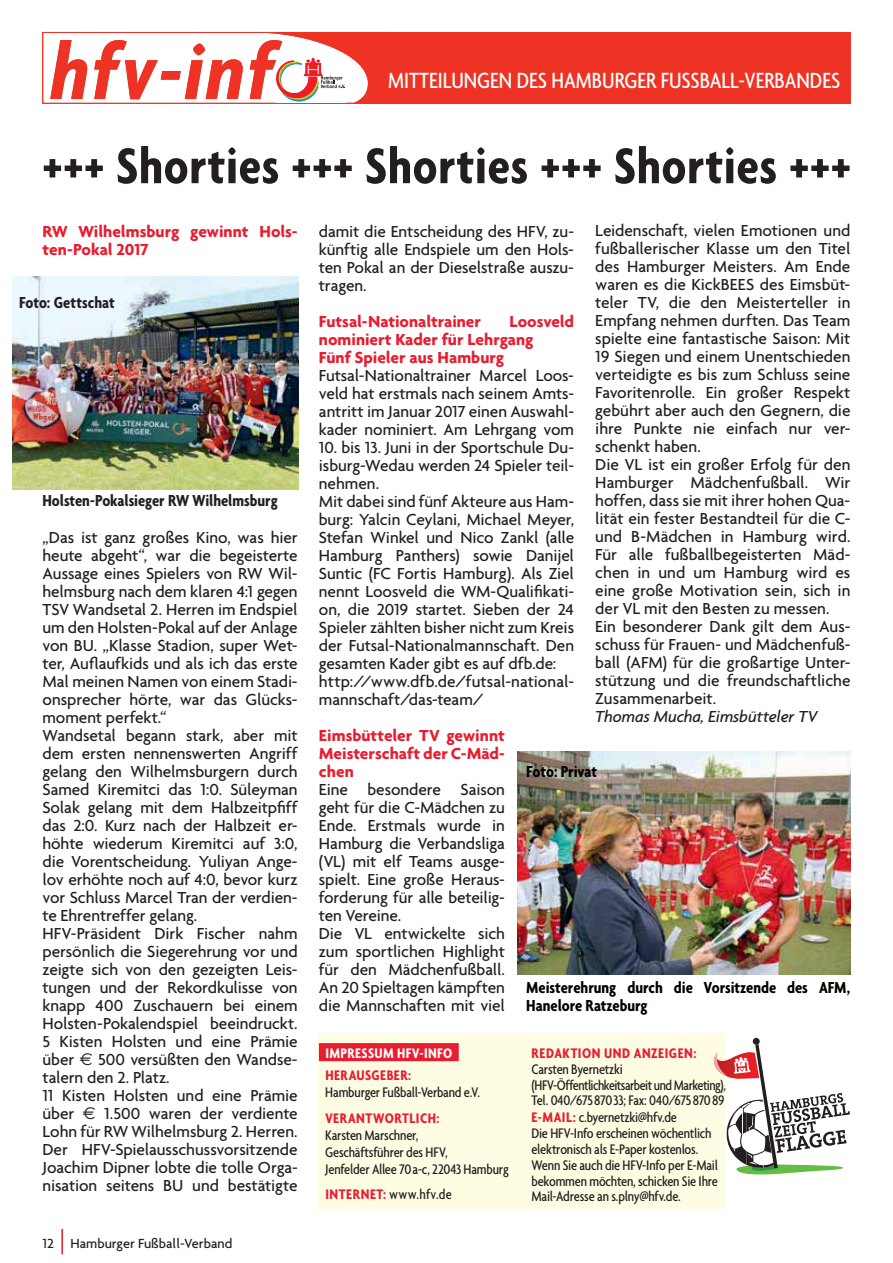
<style>
.page{position:relative;width:893px;height:1263px;background:#fff}
.page>*{position:absolute;margin:0;border:0;box-sizing:border-box;transform-origin:0 0}
.t1{font:italic 700 condensed 85.8px "Agenda";letter-spacing:.04em;color:#ee3224}
.t2{font:700 condensed 54px "Agenda";letter-spacing:.01em;color:#231f20}
.t3{font:500 condensed 23.85px "Agenda";color:#fff}
.t4{font:500 17.25px/18px "Agenda";letter-spacing:-.005em;color:#231f20}
.t5{font:700 17.25px/18px "Agenda";color:#e81d30}
.t6{font:700 condensed 17.25px/18px "Agenda";letter-spacing:-.005em;color:#060001}
.t7{font:700 condensed 17.25px "Agenda";color:#231f20}
.t8{font:italic 500 17.25px "Agenda";letter-spacing:-.005em;color:#231f20}
.t9{font:700 condensed 17.25px "Agenda";letter-spacing:-.005em;color:#000}
.t10{font:500 condensed 15px/15.9px "Agenda";letter-spacing:-.015em;color:#231f20}
.t11{font:700 condensed 15px "Agenda";letter-spacing:.035em;color:#e81d30}
.t12{font:700 condensed 15px "Agenda";letter-spacing:.03em;color:#fff}
.t13{font:500 14.25px "Agenda";color:#231f20}
.s1{font-family:"Euro Sans";font-weight:400}
.s2{font-weight:700;color:#e81d30}
</style>
<div class="page">
<hr style="left:61px;top:1229px;width:2px;height:25px;background:#e81d30">
<div style="left:42px;top:32px;width:346px;height:72px;border:1px solid #ee3224"></div>
<div style="left:388px;top:32px;width:462px;height:72px;background:#ee3224"></div>
<svg style="left:248px;top:32px;width:140px;height:72px"></svg>
<div style="left:319px;top:1033px;width:406px;height:176px;background:#fffce4"></div>
<div style="left:319px;top:1043px;width:140px;height:18px;background:#e81d30"></div>
<svg style="left:714px;top:1044px;width:136px;height:131px"></svg>
<div style="left:753px;top:1038px;width:7px;height:7px;background:#231f20;border-radius:50%"></div>
<img style="left:13px;top:277px;width:285px;height:212px">
<img style="left:518px;top:752px;width:332px;height:222px">
<h1 class="t1" style="left:51px;top:25px;width:224px">hfv-inf</h1>
<h3 class="t3" style="left:388px;top:72px;width:453px">MITTEILUNGEN DES HAMBURGER FUSSBALL-VERBANDES</h3>
<h2 class="t2" style="left:42px;top:150px;width:810px">+++ Shorties +++ Shorties +++ Shorties +++</h2>
<p class="t5" style="left:43px;top:223px;width:257px">RW Wilhelmsburg gewinnt Hols&shy;ten-Pokal 2017</p>
<p class="t7" style="left:19px;top:298px;width:97px">Foto: Gettschat</p>
<p class="t7" style="left:43px;top:496px;width:237px">Holsten-Pokalsieger RW Wilhelmsburg</p>
<p class="t4" style="left:43px;top:529px;width:257px">„Das ist ganz großes Kino, was hier heute abgeht“, war die begeisterte Aussage eines Spielers von RW Wil&shy;helmsburg nach dem klaren 4:1 gegen TSV Wandsetal 2. Herren im Endspiel um den Holsten-Pokal auf der Anlage von BU. „Klasse Stadion, super Wet&shy;ter, Auflaufkids und als ich das erste Mal meinen Namen von einem Stadi&shy;onsprecher hörte, war das Glücks&shy;moment perfekt.“<br>Wandsetal begann stark, aber mit dem ersten nennenswerten Angriff gelang den Wilhelmsburgern durch Samed Kiremitci das 1:0. Süleyman Solak gelang mit dem Halbzeitpfiff das 2:0. Kurz nach der Halbzeit er&shy;höhte wiederum Kiremitci auf 3:0, die Vorentscheidung. Yuliyan Ange&shy;lov erhöhte noch auf 4:0, bevor kurz vor Schluss Marcel Tran der verdien&shy;te Ehrentreffer gelang.<br>HFV-Präsident Dirk Fischer nahm persönlich die Siegerehrung vor und zeigte sich von den gezeigten Leis&shy;tungen und der Rekordkulisse von knapp 400 Zuschauern bei einem Holsten-Pokalendspiel beeindruckt.<br>5 Kisten Holsten und eine Prämie über <span class="s1">€</span> 500 versüßten den Wandse&shy;talern den 2. Platz.<br>11 Kisten Holsten und eine Prämie über <span class="s1">€</span> 1.500 waren der verdiente Lohn für RW Wilhelmsburg 2. Herren.<br>Der HFV-Spielausschussvorsitzende Joachim Dipner lobte die tolle Orga&shy;nisation seitens BU und bestätigte</p>
<p class="t13" style="left:43px;top:1238px;width:191px">12 Hamburger Fußball-Verband</p>
<p class="t4" style="left:595px;top:223px;width:257px">Leidenschaft, vielen Emotionen und fußballerischer Klasse um den Titel des Hamburger Meisters. Am Ende waren es die KickBEES des Eimsbüt&shy;teler TV, die den Meisterteller in Empfang nehmen durften. Das Team spielte eine fantastische Saison: Mit 19 Siegen und einem Unentschieden verteidigte es bis zum Schluss seine Favoritenrolle. Ein großer Respekt gebührt aber auch den Gegnern, die ihre Punkte nie einfach nur ver&shy;schenkt haben.<br>Die VL ist ein großer Erfolg für den Hamburger Mädchenfußball. Wir hoffen, dass sie mit ihrer hohen Qua&shy;lität ein fester Bestandteil für die C&shy;und B-Mädchen in Hamburg wird.<br>Für alle fußballbegeisterten Mäd&shy;chen in und um Hamburg wird es eine große Motivation sein, sich in der VL mit den Besten zu messen.<br>Ein besonderer Dank gilt dem Aus&shy;schuss für Frauen- und Mädchenfuß&shy;ball (AFM) für die großartige Unter&shy;stützung und die freundschaftliche Zusammenarbeit.</p>
<p class="t8" style="left:595px;top:711px;width:224px">Thomas Mucha, Eimsbütteler TV</p>
<p class="t4" style="left:319px;top:223px;width:257px;text-align:justify">damit die Entscheidung des HFV, zu&shy;künftig alle Endspiele um den Hols&shy;ten Pokal an der Dieselstraße auszu&shy;tragen.</p>
<p class="t5" style="left:319px;top:313px;width:164px">Futsal-Nationaltrainer</p>
<p class="t5" style="left:319px;top:313px;width:257px;text-indent:191px">Loosveld nominiert Kader für Lehrgang<br>Fünf Spieler aus Hamburg</p>
<p class="t4" style="left:319px;top:367px;width:257px;text-align:justify">Futsal-Nationaltrainer Marcel Loos&shy;veld hat erstmals nach seinem Amts&shy;antritt im Januar 2017 einen Auswahl&shy;kader nominiert. Am Lehrgang vom</p>
<p class="t4" style="left:319px;top:439px;width:257px">10. bis 13. Juni in der Sportschule Du&shy;isburg-Wedau werden 24 Spieler teil&shy;nehmen.<br>Mit dabei sind fünf Akteure aus Ham&shy;burg: Yalcin Ceylani, Michael Meyer, Stefan Winkel und Nico Zankl (alle Hamburg Panthers) sowie Danijel Suntic (FC Fortis Hamburg). Als Ziel nennt Loosveld die WM-Qualifikati&shy;on, die 2019 startet. Sieben der 24<br>Spieler zählten bisher nicht zum Kreis der Futsal-Nationalmannschaft. Den gesamten Kader gibt es auf dfb.de: http://www.dfb.de/futsal-national&shy;mannschaft/das-team/</p>
<p class="t5" style="left:319px;top:727px;width:188px;text-align:justify">Eimsbütteler TV gewinnt Meisterschaft der C-Mäd&shy;chen</p>
<p class="t4" style="left:319px;top:781px;width:188px">Eine besondere Saison geht für die C-Mädchen zu<br>Ende. Erstmals wurde in<br>Hamburg die Verbandsliga (VL) mit elf Teams ausge&shy;spielt. Eine große Heraus&shy;forderung für alle beteilig&shy;ten Vereine.<br>Die VL entwickelte sich zum sportlichen Highlight für den Mädchenfußball.<br>An 20 Spieltagen kämpften die Mannschaften mit viel</p>
<p class="t9" style="left:526px;top:766px;width:73px">Foto: Privat</p>
<p class="t6" style="left:526px;top:981px;width:325px">Meisterehrung durch die Vorsitzende des AFM,<br>Hanelore Ratzeburg</p>
<p class="t12" style="left:325px;top:1049px;width:129px">IMPRESSUM HFV-INFO</p>
<p class="t11" style="left:325px;top:1071px;width:87px">HERAUSGEBER:</p>
<p class="t10" style="left:325px;top:1086px;width:156px">Hamburger Fußball-Verband e.V.</p>
<p class="t11" style="left:325px;top:1114px;width:116px">VERANTWORTLICH:</p>
<p class="t10" style="left:325px;top:1128px;width:185px;line-height:17px">Karsten Marschner,<br>Geschäftsführer des HFV,<br>Jenfelder Allee 70 a-c, 22043 Hamburg</p>
<p class="t10" style="left:325px;top:1188px;width:128px"><span class="s2">INTERNET:</span> www.hfv.de</p>
<p class="t11" style="left:532px;top:1049px;width:166px">REDAKTION UND ANZEIGEN:</p>
<p class="t10" style="left:531px;top:1062px;width:196px">Carsten Byernetzki (HFV-Öffentlichkeitsarbeit und Marketing), Tel. 040/675 870 33; Fax: 040/675 870 89<br><span class="s2">E-MAIL:</span> c.byernetzki@hfv.de<br>Die HFV-Info erscheinen wöchentlich elektronisch als E-Paper kostenlos.<br>Wenn Sie auch die HFV-Info per E-Mail bekommen möchten, schicken Sie Ihre Mail-Adresse an s.plny@hfv.de.</p>
</div>
